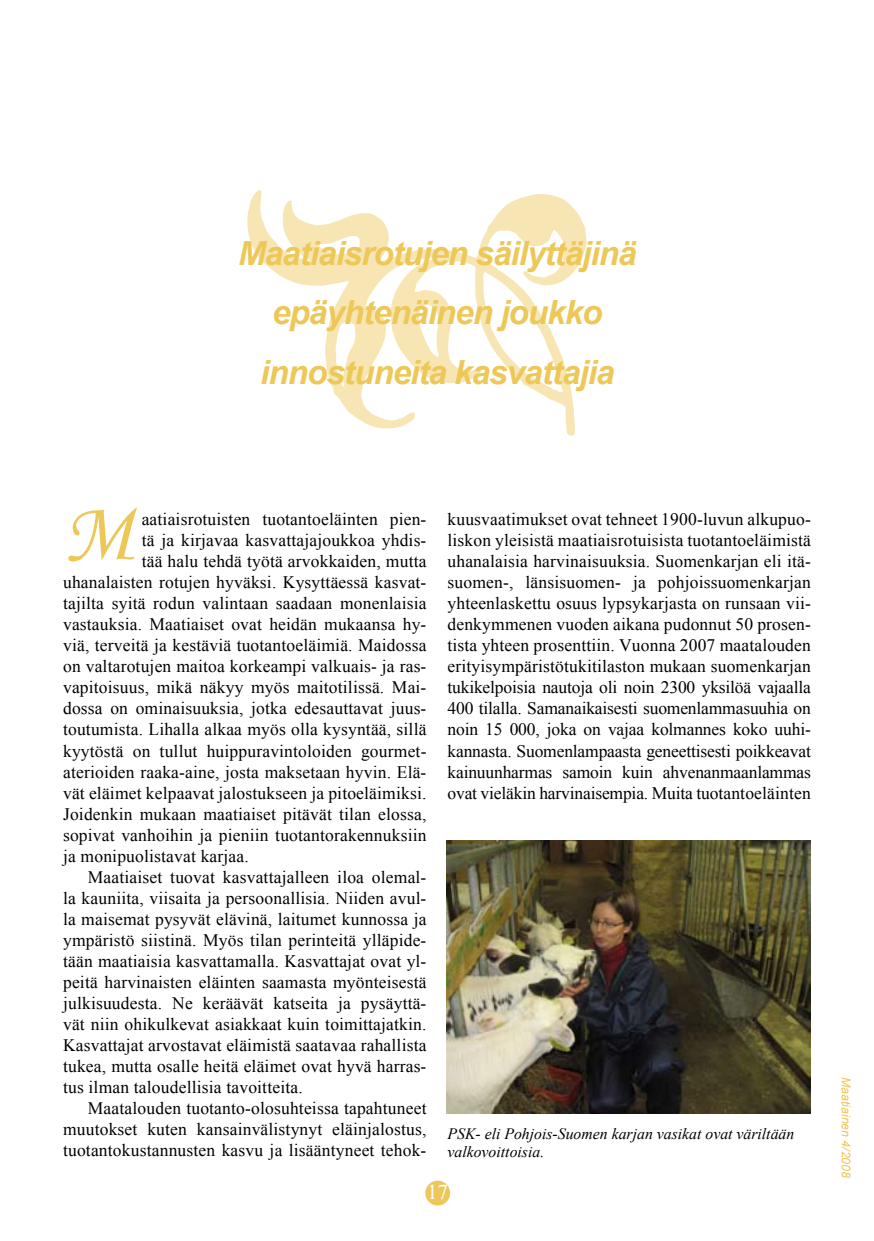
<style>
.page{position:relative;width:874px;height:1241px;background:#fff}
.page>*{position:absolute;margin:0;border:0;box-sizing:border-box;transform-origin:0 0}
.t1{font:83.65px "Monotype Corsiva";color:#edc859}
.t2{font:italic 700 33.25px/59.5px "Arial";letter-spacing:-.03em;color:#edc859;text-align:center}
.t3{font:21px "Times New Roman";color:#fff}
.t4{font:17.5px/21px "Times New Roman";letter-spacing:.01em;color:#000;text-align:justify}
.t5{font:italic 15.75px/17.5px "Times New Roman";color:#000}
.t6{font:italic 12.25px "Arial";color:#edc859}
</style>
<div class="page">
<svg style="left:247px;top:190px;width:339px;height:246px"></svg>
<div style="left:425px;top:1180px;width:25px;height:25px;background:#edc859;border-radius:50%"></div>
<img style="left:446px;top:840px;width:364px;height:273px">
<h2 class="t2" style="left:238px;top:224px;width:400px">Maatiaisrotujen säilyttäjinä epäyhtenäinen joukko innostuneita kasvattajia</h2>
<h1 class="t1" style="left:63px;top:482px;width:72px">M</h1>
<p class="t4" style="left:142px;top:508px;width:286px">aatiaisrotuisten tuotantoeläinten pien-</p>
<p class="t4" style="left:142px;top:529px;width:286px">tä ja kirjavaa kasvattajajoukkoa yhdis-</p>
<p class="t4" style="left:142px;top:550px;width:286px">tää halu tehdä työtä arvokkaiden, mutta</p>
<p class="t4" style="left:63px;top:571px;width:365px">uhanalaisten rotujen hyväksi. Kysyttäessä kasvat-</p>
<p class="t4" style="left:63px;top:592px;width:365px">tajilta syitä rodun valintaan saadaan monenlaisia</p>
<p class="t4" style="left:63px;top:613px;width:365px">vastauksia. Maatiaiset ovat heidän mukaansa hy-</p>
<p class="t4" style="left:63px;top:634px;width:365px">viä, terveitä ja kestäviä tuotantoeläimiä. Maidossa</p>
<p class="t4" style="left:63px;top:655px;width:365px">on valtarotujen maitoa korkeampi valkuais- ja ras-</p>
<p class="t4" style="left:63px;top:676px;width:365px">vapitoisuus, mikä näkyy myös maitotilissä. Mai-</p>
<p class="t4" style="left:63px;top:697px;width:365px">dossa on ominaisuuksia, jotka edesauttavat juus-</p>
<p class="t4" style="left:63px;top:718px;width:365px">toutumista. Lihalla alkaa myös olla kysyntää, sillä</p>
<p class="t4" style="left:63px;top:739px;width:365px">kyytöstä on tullut huippuravintoloiden gourmet-</p>
<p class="t4" style="left:63px;top:760px;width:365px">aterioiden raaka-aine, josta maksetaan hyvin. Elä-</p>
<p class="t4" style="left:63px;top:781px;width:365px">vät eläimet kelpaavat jalostukseen ja pitoeläimiksi.</p>
<p class="t4" style="left:63px;top:802px;width:365px">Joidenkin mukaan maatiaiset pitävät tilan elossa,</p>
<p class="t4" style="left:63px;top:823px;width:365px">sopivat vanhoihin ja pieniin tuotantorakennuksiin</p>
<p class="t4" style="left:63px;top:844px;width:187px">ja monipuolistavat karjaa.</p>
<p class="t4" style="left:88px;top:865px;width:340px">Maatiaiset tuovat kasvattajalleen iloa olemal-</p>
<p class="t4" style="left:63px;top:886px;width:365px">la kauniita, viisaita ja persoonallisia. Niiden avul-</p>
<p class="t4" style="left:63px;top:907px;width:365px">la maisemat pysyvät elävinä, laitumet kunnossa ja</p>
<p class="t4" style="left:63px;top:928px;width:365px">ympäristö siistinä. Myös tilan perinteitä ylläpide-</p>
<p class="t4" style="left:63px;top:949px;width:365px">tään maatiaisia kasvattamalla. Kasvattajat ovat yl-</p>
<p class="t4" style="left:63px;top:970px;width:365px">peitä harvinaisten eläinten saamasta myönteisestä</p>
<p class="t4" style="left:63px;top:991px;width:365px">julkisuudesta. Ne keräävät katseita ja pysäyttä-</p>
<p class="t4" style="left:63px;top:1012px;width:365px">vät niin ohikulkevat asiakkaat kuin toimittajatkin.</p>
<p class="t4" style="left:63px;top:1033px;width:365px">Kasvattajat arvostavat eläimistä saatavaa rahallista</p>
<p class="t4" style="left:63px;top:1054px;width:365px">tukea, mutta osalle heitä eläimet ovat hyvä harras-</p>
<p class="t4" style="left:63px;top:1075px;width:241px">tus ilman taloudellisia tavoitteita.</p>
<p class="t4" style="left:88px;top:1096px;width:340px">Maatalouden tuotanto-olosuhteissa tapahtuneet</p>
<p class="t4" style="left:63px;top:1117px;width:365px">muutokset kuten kansainvälistynyt eläinjalostus,</p>
<p class="t4" style="left:63px;top:1138px;width:365px">tuotantokustannusten kasvu ja lisääntyneet tehok-</p>
<p class="t4" style="left:447px;top:508px;width:365px">kuusvaatimukset ovat tehneet 1 900-luvun alkupuo&shy;liskon yleisistä maatiaisrotuisista tuotantoeläimistä uhanalaisia harvinaisuuksia. Suomenkarjan eli itä&shy;suomen-, länsisuomen- ja pohjoissuomenkarjan yhteenlaskettu osuus lypsykarjasta on runsaan vii&shy;denkymmenen vuoden aikana pudonnut 50 prosen&shy;tista yhteen prosenttiin. Vuonna 2007 maatalouden erityisympäristötukitilaston mukaan suomenkarjan tukikelpoisia nautoja oli noin 2300 yksilöä vajaalla 400 tilalla. Samanaikaisesti suomenlammasuuhia on noin 1 5 000, joka on vajaa kolmannes koko uuhi&shy;kannasta. Suomenlampaasta geneettisesti poikkeavat kainuunharmas samoin kuin ahvenanmaanlammas ovat vieläkin harvinaisempia. Muita tuotantoeläinten</p>
<p class="t5" style="left:447px;top:1124px;width:348px">PSK- eli Pohjois-Suomen karjan vasikat ovat väriltään valkovoittoisia.</p>
<p class="t3" style="left:427px;top:1178px;width:22px">17</p>
<p class="t6" style="left:853px;top:1076px;width:102px;rotate:90deg">Maatiainen 4/2008</p>
</div>
